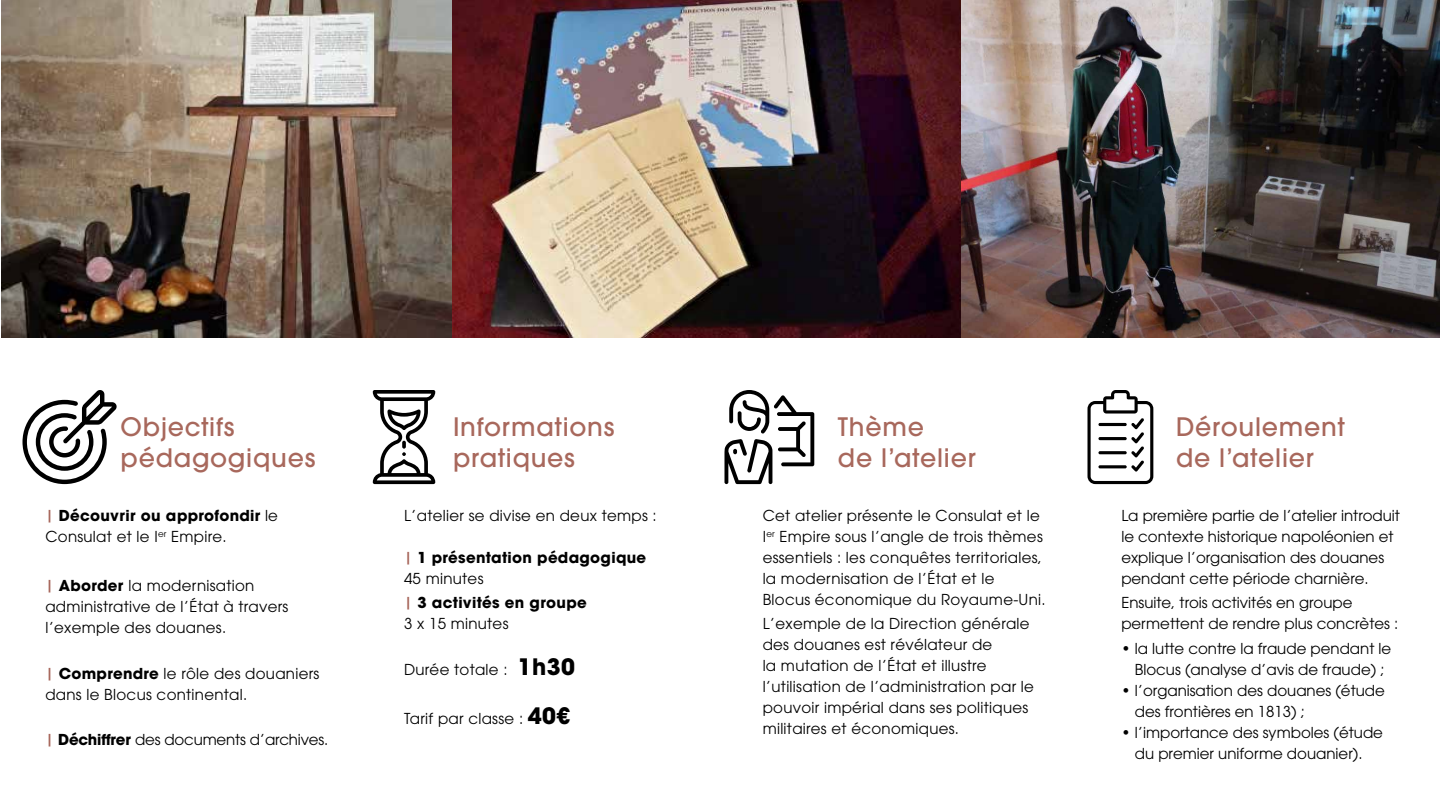
<style>
.page{position:relative;width:1440px;height:810px;background:#fff}
.page>*{position:absolute;margin:0;border:0;box-sizing:border-box;transform-origin:0 0}
.t1{font:500 25.28px/30.3px "ITC Avant Garde Std";letter-spacing:.03em;color:#a8685c}
.t2{font:15px/21px "ITC Avant Garde Std";letter-spacing:.02em;color:#000}
.t3{font:15px/21px "ITC Avant Garde Std";color:#000}
.t4{font:700 15px/21px "ITC Avant Garde Std";letter-spacing:.02em;color:#000}
.t5{font:15px "ITC Avant Garde Std";letter-spacing:-.01em;color:#000}
.s1{font-weight:500;color:#a8685c}
.s2{font-weight:400}
.s3{font-weight:700}
.s4{font-weight:700;font-size:22.5px}
</style>
<div class="page">
<svg style="left:725px;top:390px;width:89px;height:94px"></svg>
<svg style="left:23px;top:390px;width:94px;height:94px"></svg>
<svg style="left:373px;top:390px;width:62px;height:94px"></svg>
<svg style="left:1088px;top:390px;width:65px;height:94px"></svg>
<img style="left:1px;top:0;width:1439px;height:338px">
<h1 class="t1" style="left:121px;top:412px;width:196px">Objectifs pédagogiques</h1>
<p class="t4" style="left:45px;top:505px;width:234px"><span class="s1">|</span> Découvrir ou approfondir <span class="s2">le<br>Consulat et le I</span><sup>er</sup> <span class="s2">Empire.</span></p>
<p class="t2" style="left:45px;top:575px;width:245px"><span class="s1">|</span> <span class="s3">Aborder</span> la modernisation administrative de l’État à travers l’exemple des douanes.</p>
<p class="t2" style="left:45px;top:662px;width:275px"><span class="s1">|</span> <span class="s3">Comprendre</span> le rôle des douaniers dans le Blocus continental.</p>
<p class="t5" style="left:45px;top:730px;width:284px"><span class="s1">|</span> <span class="s3">Déchiffrer</span> des documents d’archives.</p>
<h1 class="t1" style="left:453px;top:412px;width:163px">Informations pratiques</h1>
<p class="t2" style="left:404px;top:505px;width:254px">L’atelier se divise en deux temps :</p>
<p class="t4" style="left:404px;top:547px;width:244px"><span class="s1">|</span> 1 présentation pédagogique<br><span class="s2">45 minutes</span></p>
<p class="t4" style="left:404px;top:592px;width:184px"><span class="s1">|</span> 3 activités en groupe<br><span class="s2">3 x 15 minutes</span></p>
<p class="t2" style="left:404px;top:659px;width:172px">Durée totale : <span class="s4">1h30</span></p>
<p class="t2" style="left:404px;top:708px;width:168px">Tarif par classe : <span class="s4">40€</span></p>
<h1 class="t1" style="left:838px;top:412px;width:139px">Thème<br>de l’atelier</h1>
<p class="t2" style="left:763px;top:505px;width:285px">Cet atelier présente le Consulat et le I<sup>er</sup> Empire sous l’angle de trois thèmes essentiels : les conquêtes territoriales, la modernisation de l’État et le Blocus économique du Royaume-Uni.</p>
<p class="t2" style="left:763px;top:613px;width:273px">L’exemple de la Direction générale des douanes est révélateur de<br>la mutation de l’État et illustre l’utilisation de l’administration par le pouvoir impérial dans ses politiques militaires et économiques.</p>
<h1 class="t1" style="left:1176px;top:412px;width:170px">Déroulement de l’atelier</h1>
<p class="t3" style="left:1121px;top:505px;width:280px">La première partie de l’atelier introduit le contexte historique napoléonien et explique l’organisation des douanes pendant cette période charnière.</p>
<p class="t3" style="left:1121px;top:592px;width:278px">Ensuite, trois activités en groupe permettent de rendre plus concrètes :</p>
<p class="t3" style="left:1121px;top:638px;width:272px;text-align:center">• la lutte contre la fraude pendant le<br>Blocus (analyse d’avis de fraude) ;</p>
<p class="t3" style="left:1135px;top:680px;width:252px;text-indent:-14px">• l’organisation des douanes (étude des frontières en 1813) ;</p>
<p class="t3" style="left:1121px;top:722px;width:263px;text-align:center">• l’importance des symboles (étude du premier uniforme douanier).</p>
</div>
